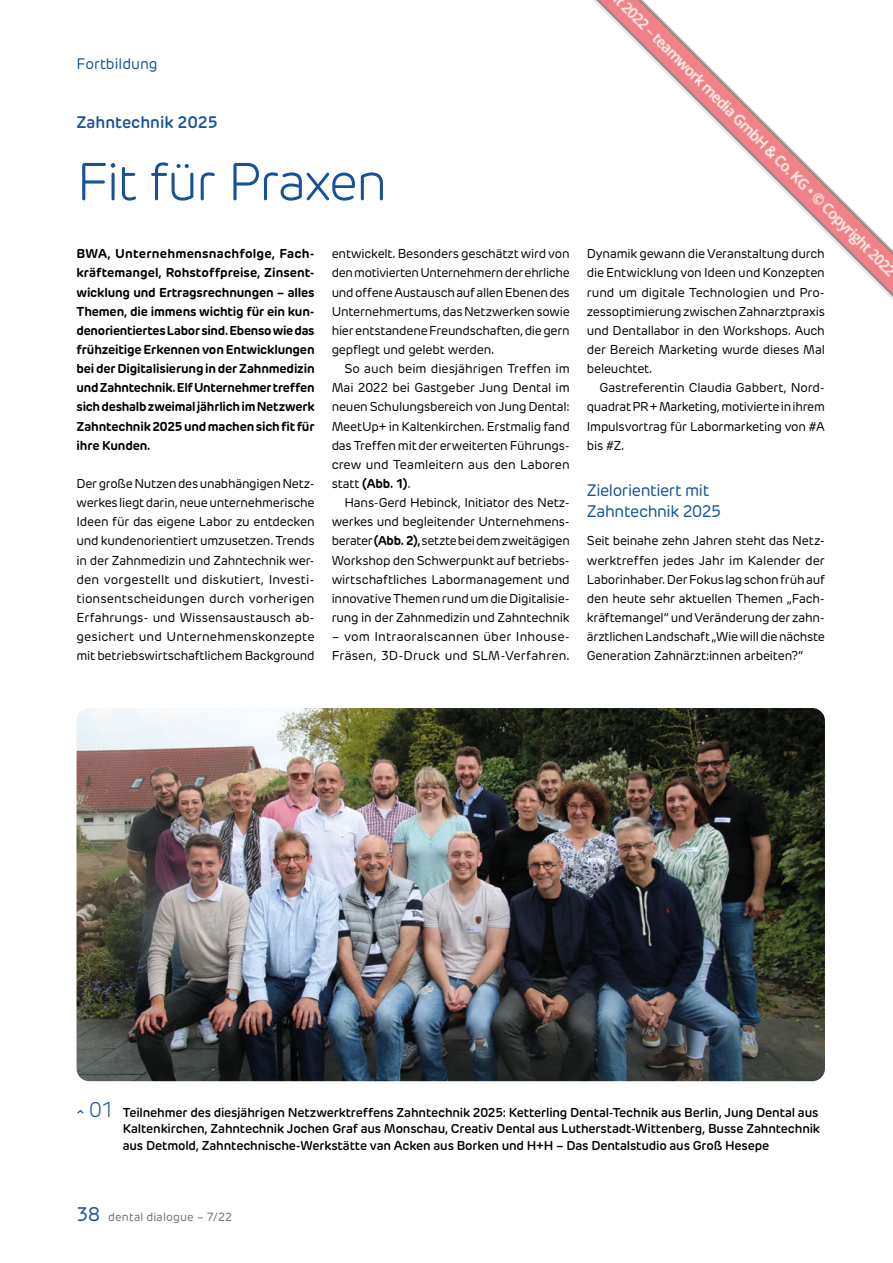
<style>
.page{position:relative;width:893px;height:1263px;background:#fff}
.page>*{position:absolute;margin:0;border:0;box-sizing:border-box;transform-origin:0 0}
.t1{font:300 52.5px "New Rubrik";letter-spacing:-.035em;color:#175298}
.t2{font:16.5px/21px "New Rubrik";letter-spacing:-.025em;color:#175298}
.t3{font:600 16.5px "New Rubrik";color:#175298}
.t4{font:15px "New Rubrik";color:#175298}
.t5{font:12.75px/19.2px "New Rubrik";letter-spacing:-.015em;color:#000;text-align:justify}
.t6{font:700 12.75px/19.2px "New Rubrik";letter-spacing:-.01em;color:#000;text-align:justify}
.t7{font:600 12.75px/16.5px "New Rubrik";letter-spacing:-.01em;color:#000}
.t8{font:12.75px/19.2px "New Rubrik";letter-spacing:.01em;color:#000}
.t9{font:11.7px "New Rubrik";letter-spacing:.015em;color:#6f7070}
.s1{font-weight:700}
.s2{font-weight:300;font-size:21px;color:#175298}
.s3{font-size:19.5px;color:#175298}
</style>
<div class="page">
<img style="left:77px;top:708px;width:748px;height:373px">
<img style="left:593px;top:0;width:300px;height:300px">
<p class="t4" style="left:77px;top:55px;width:83px">Fortbildung</p>
<p class="t3" style="left:77px;top:112px;width:143px">Zahntechnik 2025</p>
<h1 class="t1" style="left:77px;top:150px;width:312px">Fit für Praxen</h1>
<p class="t6" style="left:77px;top:244px;width:240px">BWA, Unternehmensnachfolge, Fach&shy;kräftemangel, Rohstoffpreise, Zinsent&shy;wicklung und Ertragsrechnungen – alles Themen, die immens wichtig für ein kun&shy;denorientiertes Labor sind. Ebenso wie das frühzeitige Erkennen von Entwicklungen bei der Digitalisierung in der Zahnmedizin und Zahntechnik. Elf Unternehmer treffen sich deshalb zweimal jährlich im Netzwerk Zahntechnik 2025 und machen sich fit für ihre Kunden.</p>
<p class="t5" style="left:77px;top:474px;width:240px">Der große Nutzen des unabhängigen Netz&shy;werkes liegt darin, neue unternehmerische Ideen für das eigene Labor zu entdecken und kundenorientiert umzusetzen. Trends in der Zahnmedizin und Zahntechnik wer&shy;den vorgestellt und diskutiert, Investi&shy;tionsentscheidungen durch vorherigen Erfahrungs- und Wissensaustausch ab&shy;gesichert und Unternehmenskonzepte mit betriebswirtschaftlichem Background</p>
<p class="t5" style="left:332px;top:244px;width:240px">entwickelt. Besonders geschätzt wird von den motivierten Unternehmern der ehrliche und offene Austausch auf allen Ebenen des Unternehmertums, das Netzwerken sowie hier entstandene Freundschaften, die gern gepflegt und gelebt werden.</p>
<p class="t5" style="left:332px;top:359px;width:240px;text-indent:13px">So auch beim diesjährigen Treffen im Mai 2022 bei Gastgeber Jung Dental im neuen Schulungsbereich von Jung Dental:<br>MeetUp+ in Kaltenkirchen. Erstmalig fand das Treffen mit der erweiterten Führungs&shy;crew und Teamleitern aus den Laboren statt <span class="s1">(Abb. 1)</span>.</p>
<p class="t5" style="left:332px;top:493px;width:240px;text-indent:13px">Hans-Gerd Hebinck, Initiator des Netz&shy;werkes und begleitender Unternehmens&shy;berater <span class="s1">(Abb. 2),</span> setzte bei dem zweitägigen Workshop den Schwerpunkt auf betriebs&shy;wirtschaftliches Labormanagement und innovative Themen rund um die Digitalisie&shy;rung in der Zahnmedizin und Zahntechnik</p>
<p class="t8" style="left:332px;top:627px;width:240px">– vom Intraoralscannen über Inhouse-<br>Fräsen, 3D-Druck und SLM-Verfahren.</p>
<p class="t5" style="left:587px;top:244px;width:240px">Dynamik gewann die Veranstaltung durch die Entwicklung von Ideen und Konzepten rund um digitale Technologien und Pro&shy;zessoptimierung zwischen Zahnarztpraxis und Dentallabor in den Workshops. Auch der Bereich Marketing wurde dieses Mal beleuchtet.</p>
<p class="t5" style="left:587px;top:378px;width:240px;text-indent:13px">Gastreferentin Claudia Gabbert, Nord&shy;quadrat PR + Marketing, motivierte in ihrem Impulsvortrag für Labormarketing von #A bis #Z.</p>
<p class="t2" style="left:587px;top:480px;width:136px">Zielorientiert mit<br>Zahntechnik 2025</p>
<p class="t5" style="left:587px;top:531px;width:240px">Seit beinahe zehn Jahren steht das Netz&shy;werktreffen jedes Jahr im Kalender der Laborinhaber. Der Fokus lag schon früh auf den heute sehr aktuellen Themen „Fach&shy;kräftemangel“ und Veränderung der zahn&shy;ärztlichen Landschaft „Wie will die nächste Generation Zahnärzt:innen arbeiten?“</p>
<p class="t7" style="left:123px;top:1104px;width:699px;text-indent:-34px"><span class="s2">01</span> Teilnehmer des diesjährigen Netzwerktreffens Zahntechnik 2025: Ketterling Dental-Technik aus Berlin, Jung Dental aus<br>Kaltenkirchen, Zahntechnik Jochen Graf aus Monschau, Creativ Dental aus Lutherstadt-Wittenberg, Busse Zahntechnik aus Detmold, Zahntechnische-Werkstätte van Acken aus Borken und H+H – Das Dentalstudio aus Groß Hesepe</p>
<p class="t9" style="left:77px;top:1209px;width:157px"><span class="s3">38</span> dental dialogue – 7/22</p>
</div>
